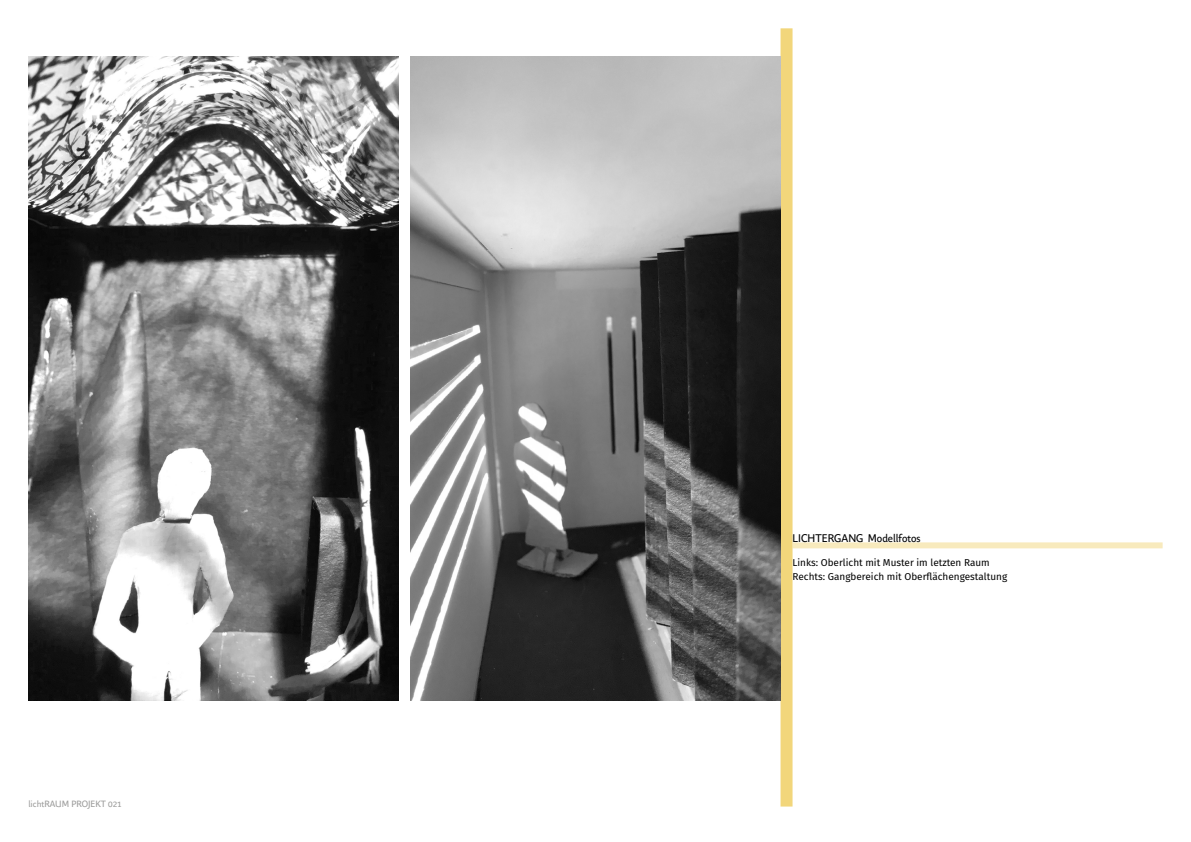
<style>
.page{position:relative;width:1191px;height:842px;background:#fff}
.page>*{position:absolute;margin:0;border:0;box-sizing:border-box;transform-origin:0 0}
.t1{font:11px "Parisine Office Std";color:#000}
.t2{font:10px/14px "Fira Sans";color:#000}
.t3{font:9px "Parisine Office Std";color:#9d9d9c}
</style>
<div class="page">
<div style="left:780px;top:28px;width:12px;height:778px;background:#f2d67b"></div>
<div style="left:792px;top:542px;width:370px;height:6px;background:#f8eabd"></div>
<img style="left:410px;top:57px;width:370px;height:643px">
<img style="left:28px;top:57px;width:370px;height:643px">
<p class="t3" style="left:28px;top:798px;width:95px">lichtRAUM PROJEKT 021</p>
<p class="t1" style="left:792px;top:532px;width:130px">LICHTERGANG Modellfotos</p>
<p class="t2" style="left:792px;top:555px;width:216px">Links: Oberlicht mit Muster im letzten Raum<br>Rechts: Gangbereich mit Oberflächengestaltung</p>
</div>
